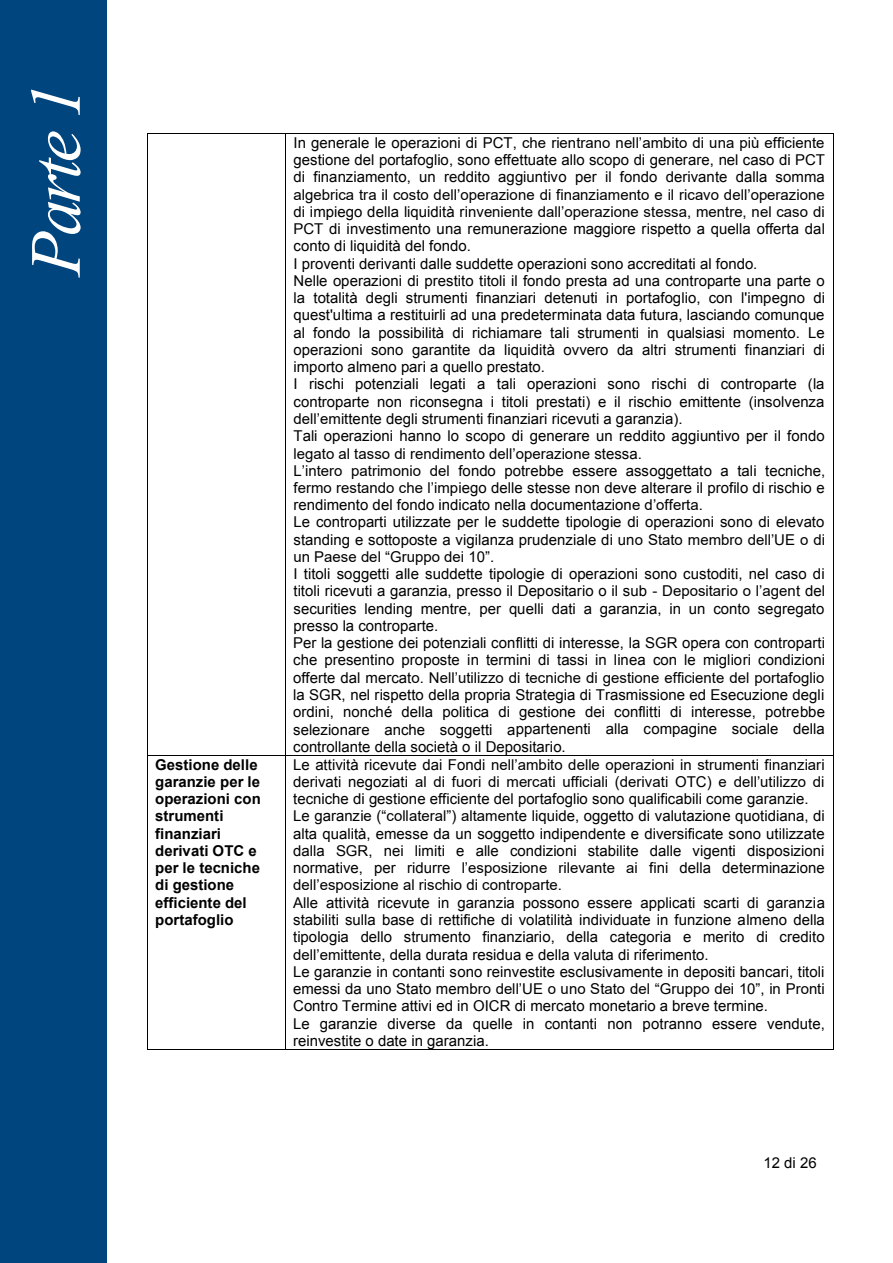
<style>
.page{position:relative;width:893px;height:1263px;background:#fff}
.page>*{position:absolute;margin:0;border:0;box-sizing:border-box;transform-origin:0 0}
.t1{font:italic 72px "Times New Roman";color:#fff}
.t2{font:15px/17.2px "Arial";color:#000}
.t3{font:700 15px/17.2px "Arial";color:#000}
</style>
<div class="page">
<hr style="left:148px;top:133px;width:137px;height:1px;background:#000">
<hr style="left:285px;top:133px;width:548px;height:1px;background:#000">
<hr style="left:147px;top:134px;width:1px;height:621px;background:#000">
<hr style="left:285px;top:134px;width:1px;height:621px;background:#000">
<hr style="left:833px;top:134px;width:1px;height:621px;background:#000">
<hr style="left:148px;top:755px;width:137px;height:1px;background:#000">
<hr style="left:285px;top:755px;width:548px;height:1px;background:#000">
<hr style="left:147px;top:756px;width:1px;height:293px;background:#000">
<hr style="left:148px;top:1049px;width:137px;height:1px;background:#000">
<hr style="left:285px;top:756px;width:1px;height:293px;background:#000">
<hr style="left:285px;top:1049px;width:548px;height:1px;background:#000">
<hr style="left:833px;top:756px;width:1px;height:293px;background:#000">
<div style="left:0;top:0;width:106px;height:1263px;background:#00457d"></div>
<h1 class="t1" style="left:6px;top:276px;width:194px;rotate:-90deg">Parte 1</h1>
<p class="t2" style="left:293px;top:134px;width:534px">In generale le operazioni di PCT, che rientrano nell’ambito di una più efficiente gestione del portafoglio, sono effettuate allo scopo di generare, nel caso di PCT di finanziamento, un reddito aggiuntivo per il fondo derivante dalla somma algebrica tra il costo dell’operazione di finanziamento e il ricavo dell’operazione di impiego della liquidità rinveniente dall’operazione stessa, mentre, nel caso di PCT di investimento una remunerazione maggiore rispetto a quella offerta dal conto di liquidità del fondo.<br>I proventi derivanti dalle suddette operazioni sono accreditati al fondo.<br>Nelle operazioni di prestito titoli il fondo presta ad una controparte una parte o la totalità degli strumenti finanziari detenuti in portafoglio, con l'impegno di quest'ultima a restituirli ad una predeterminata data futura, lasciando comunque al fondo la possibilità di richiamare tali strumenti in qualsiasi momento. Le operazioni sono garantite da liquidità ovvero da altri strumenti finanziari di importo almeno pari a quello prestato.<br>I rischi potenziali legati a tali operazioni sono rischi di controparte (la controparte non riconsegna i titoli prestati) e il rischio emittente (insolvenza dell’emittente degli strumenti finanziari ricevuti a garanzia).<br>Tali operazioni hanno lo scopo di generare un reddito aggiuntivo per il fondo legato al tasso di rendimento dell’operazione stessa.<br>L’intero patrimonio del fondo potrebbe essere assoggettato a tali tecniche, fermo restando che l’impiego delle stesse non deve alterare il profilo di rischio e rendimento del fondo indicato nella documentazione d’offerta.<br>Le controparti utilizzate per le suddette tipologie di operazioni sono di elevato standing e sottoposte a vigilanza prudenziale di uno Stato membro dell’UE o di un Paese del “Gruppo dei 10”.<br>I titoli soggetti alle suddette tipologie di operazioni sono custoditi, nel caso di titoli ricevuti a garanzia, presso il Depositario o il sub - Depositario o l’agent del securities lending mentre, per quelli dati a garanzia, in un conto segregato presso la controparte.<br>Per la gestione dei potenziali conflitti di interesse, la SGR opera con controparti che presentino proposte in termini di tassi in linea con le migliori condizioni offerte dal mercato. Nell’utilizzo di tecniche di gestione efficiente del portafoglio la SGR, nel rispetto della propria Strategia di Trasmissione ed Esecuzione degli ordini, nonché della politica di gestione dei conflitti di interesse, potrebbe selezionare anche soggetti appartenenti alla compagine sociale della controllante della società o il Depositario.</p>
<p class="t3" style="left:155px;top:756px;width:107px">Gestione delle garanzie per le operazioni con strumenti finanziari derivati OTC e per le tecniche di gestione efficiente del portafoglio</p>
<p class="t2" style="left:293px;top:756px;width:533px">Le attività ricevute dai Fondi nell’ambito delle operazioni in strumenti finanziari derivati negoziati al di fuori di mercati ufficiali (derivati OTC) e dell’utilizzo di tecniche di gestione efficiente del portafoglio sono qualificabili come garanzie.<br>Le garanzie (“collateral”) altamente liquide, oggetto di valutazione quotidiana, di alta qualità, emesse da un soggetto indipendente e diversificate sono utilizzate dalla SGR, nei limiti e alle condizioni stabilite dalle vigenti disposizioni normative, per ridurre l’esposizione rilevante ai fini della determinazione dell’esposizione al rischio di controparte.<br>Alle attività ricevute in garanzia possono essere applicati scarti di garanzia stabiliti sulla base di rettifiche di volatilità individuate in funzione almeno della tipologia dello strumento finanziario, della categoria e merito di credito dell’emittente, della durata residua e della valuta di riferimento.<br>Le garanzie in contanti sono reinvestite esclusivamente in depositi bancari, titoli emessi da uno Stato membro dell’UE o uno Stato del “Gruppo dei 10”, in Pronti Contro Termine attivi ed in OICR di mercato monetario a breve termine.<br>Le garanzie diverse da quelle in contanti non potranno essere vendute, reinvestite o date in garanzia.</p>
<p class="t2" style="left:763px;top:1155px;width:55px">12 di 26</p>
</div>
